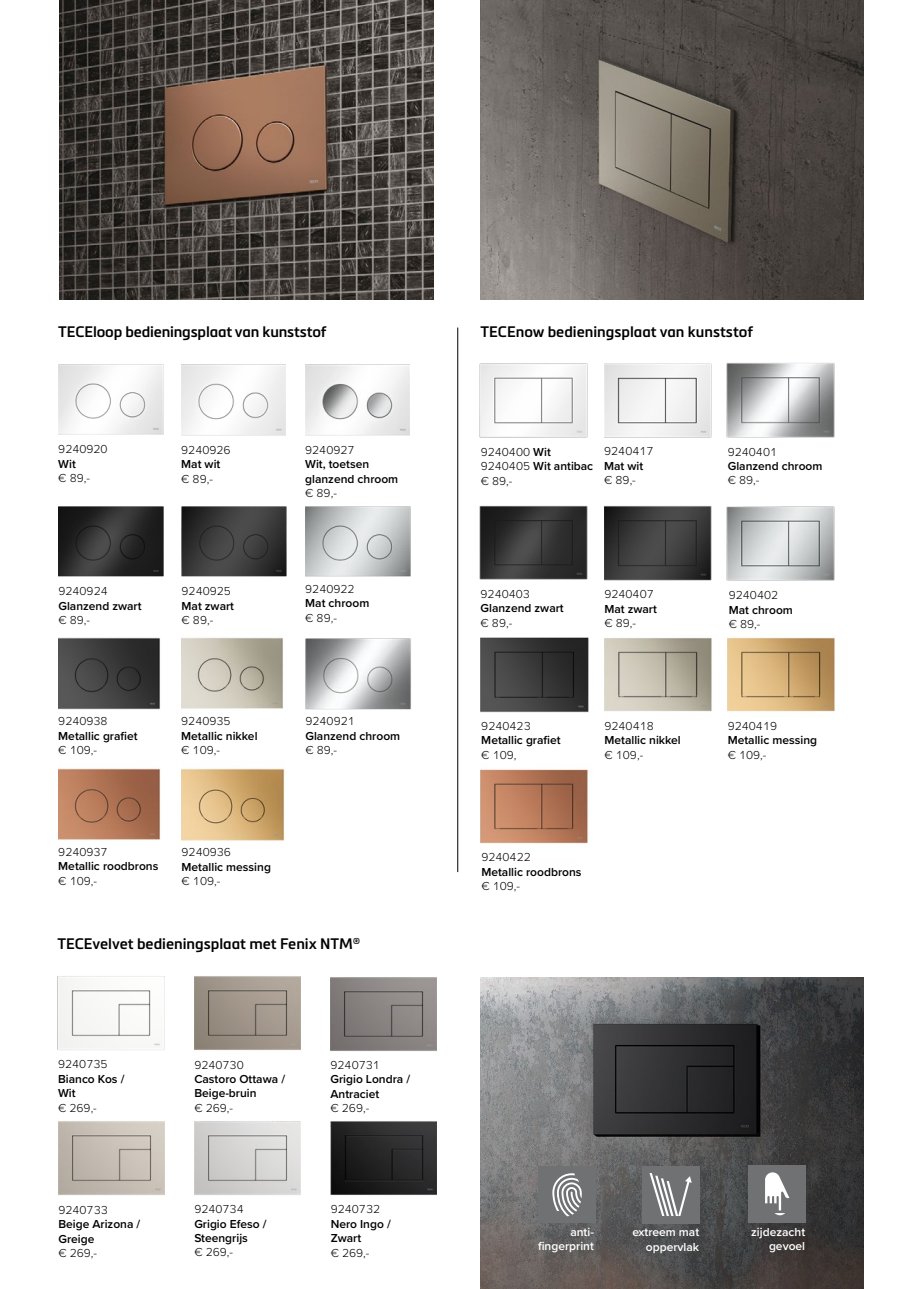
<style>
.page{position:relative;width:919px;height:1289px;background:#fff}
.page>*{position:absolute;margin:0;border:0;box-sizing:border-box;transform-origin:0 0}
.t1{font:600 15px "Metronic Pro";color:#000}
.t2{font:600 12px/14.4px "Proxima Nova";color:#000}
.t3{font:300 12px/14.4px "Proxima Nova";color:#000}
.t4{font:600 12px/14.4px "Proxima Nova";color:#fff;text-align:right}
.s1{font-weight:600}
</style>
<div class="page">
<img style="left:480px;top:977px;width:383px;height:311px">
<div style="left:538px;top:1166px;width:57px;height:56px;background:#707172"></div>
<svg style="left:552px;top:1173px;width:29px;height:43px"></svg>
<div style="left:642px;top:1165px;width:57px;height:58px;background:#707172"></div>
<svg style="left:649px;top:1173px;width:42px;height:42px"></svg>
<div style="left:748px;top:1165px;width:57px;height:57px;background:#707172"></div>
<svg style="left:765px;top:1172px;width:24px;height:43px"></svg>
<img style="left:330px;top:977px;width:106px;height:74px">
<img style="left:58px;top:1121px;width:107px;height:74px">
<img style="left:58px;top:976px;width:106px;height:74px">
<img style="left:480px;top:769px;width:109px;height:75px">
<img style="left:604px;top:637px;width:108px;height:75px">
<img style="left:727px;top:637px;width:109px;height:75px">
<img style="left:480px;top:637px;width:109px;height:76px">
<img style="left:181px;top:637px;width:102px;height:72px">
<img style="left:58px;top:637px;width:102px;height:73px">
<img style="left:306px;top:638px;width:105px;height:72px">
<img style="left:479px;top:505px;width:109px;height:75px">
<img style="left:479px;top:363px;width:109px;height:75px">
<img style="left:726px;top:363px;width:109px;height:75px">
<img style="left:604px;top:363px;width:108px;height:75px">
<img style="left:58px;top:768px;width:103px;height:72px">
<img style="left:480px;top:0;width:383px;height:300px">
<img style="left:59px;top:0;width:374px;height:300px">
<img style="left:305px;top:364px;width:104px;height:72px">
<img style="left:181px;top:364px;width:105px;height:72px">
<img style="left:58px;top:364px;width:106px;height:71px">
<img style="left:181px;top:506px;width:105px;height:71px">
<img style="left:58px;top:506px;width:106px;height:71px">
<img style="left:181px;top:768px;width:104px;height:73px">
<img style="left:305px;top:506px;width:106px;height:71px">
<hr style="left:457px;top:327px;width:1px;height:545px;background:#000">
<img style="left:604px;top:506px;width:108px;height:75px">
<img style="left:726px;top:506px;width:109px;height:75px">
<img style="left:194px;top:976px;width:106px;height:74px">
<img style="left:194px;top:1121px;width:106px;height:74px">
<img style="left:330px;top:1121px;width:107px;height:74px">
<p class="t1" style="left:58px;top:322px;width:270px">TECEloop bedieningsplaat van kunststof</p>
<p class="t3" style="left:58px;top:441px;width:51px">9240920</p>
<p class="t2" style="left:58px;top:456px;width:19px">Wit</p>
<p class="t3" style="left:58px;top:470px;width:33px">€ 89,-</p>
<p class="t3" style="left:181px;top:442px;width:51px">9240926</p>
<p class="t2" style="left:181px;top:456px;width:41px">Mat wit</p>
<p class="t3" style="left:181px;top:470px;width:33px">€ 89,-</p>
<p class="t3" style="left:305px;top:442px;width:51px">9240927</p>
<p class="t2" style="left:305px;top:457px;width:95px">Wit, toetsen glanzend chroom</p>
<p class="t3" style="left:305px;top:485px;width:33px">€ 89,-</p>
<p class="t3" style="left:58px;top:583px;width:51px">9240924</p>
<p class="t2" style="left:58px;top:598px;width:85px">Glanzend zwart</p>
<p class="t3" style="left:58px;top:612px;width:33px">€ 89,-</p>
<p class="t3" style="left:181px;top:583px;width:51px">9240925</p>
<p class="t2" style="left:181px;top:598px;width:54px">Mat zwart</p>
<p class="t3" style="left:181px;top:612px;width:33px">€ 89,-</p>
<p class="t3" style="left:305px;top:581px;width:51px">9240922</p>
<p class="t2" style="left:305px;top:596px;width:66px">Mat chroom</p>
<p class="t3" style="left:305px;top:610px;width:33px">€ 89,-</p>
<p class="t3" style="left:58px;top:713px;width:51px">9240938</p>
<p class="t2" style="left:58px;top:728px;width:81px">Metallic grafiet</p>
<p class="t3" style="left:58px;top:742px;width:40px">€ 109,-</p>
<p class="t3" style="left:181px;top:713px;width:51px">9240935</p>
<p class="t2" style="left:181px;top:728px;width:78px">Metallic nikkel</p>
<p class="t3" style="left:181px;top:742px;width:40px">€ 109,-</p>
<p class="t3" style="left:305px;top:713px;width:51px">9240921</p>
<p class="t2" style="left:305px;top:728px;width:96px">Glanzend chroom</p>
<p class="t3" style="left:305px;top:742px;width:33px">€ 89,-</p>
<p class="t3" style="left:58px;top:844px;width:51px">9240937</p>
<p class="t2" style="left:58px;top:858px;width:102px">Metallic roodbrons</p>
<p class="t3" style="left:58px;top:872px;width:40px">€ 109,-</p>
<p class="t3" style="left:181px;top:844px;width:51px">9240936</p>
<p class="t2" style="left:181px;top:859px;width:91px">Metallic messing</p>
<p class="t3" style="left:181px;top:873px;width:40px">€ 109,-</p>
<p class="t1" style="left:57px;top:934px;width:304px">TECEvelvet bedieningsplaat met Fenix NTM®</p>
<p class="t3" style="left:58px;top:1056px;width:51px">9240735</p>
<p class="t2" style="left:58px;top:1071px;width:68px">Bianco Kos /<br>Wit</p>
<p class="t3" style="left:58px;top:1099px;width:40px">€ 269,-</p>
<p class="t3" style="left:58px;top:1201px;width:51px">9240733</p>
<p class="t2" style="left:58px;top:1216px;width:83px">Beige Arizona /<br>Greige</p>
<p class="t3" style="left:58px;top:1245px;width:40px">€ 269,-</p>
<p class="t3" style="left:194px;top:1056px;width:51px">9240730</p>
<p class="t2" style="left:194px;top:1071px;width:92px">Castoro Ottawa /<br>Beige-bruin</p>
<p class="t3" style="left:194px;top:1099px;width:40px">€ 269,-</p>
<p class="t3" style="left:194px;top:1201px;width:51px">9240734</p>
<p class="t2" style="left:194px;top:1215px;width:74px">Grigio Efeso /<br>Steengrijs</p>
<p class="t3" style="left:194px;top:1244px;width:40px">€ 269,-</p>
<p class="t3" style="left:330px;top:1057px;width:51px">9240731</p>
<p class="t2" style="left:330px;top:1071px;width:81px">Grigio Londra /<br>Antraciet</p>
<p class="t3" style="left:330px;top:1100px;width:40px">€ 269,-</p>
<p class="t3" style="left:330px;top:1201px;width:51px">9240732</p>
<p class="t2" style="left:330px;top:1216px;width:62px">Nero Ingo /<br>Zwart</p>
<p class="t3" style="left:330px;top:1244px;width:40px">€ 269,-</p>
<p class="t1" style="left:480px;top:322px;width:274px">TECEnow bedieningsplaat van kunststof</p>
<p class="t3" style="left:604px;top:443px;width:51px">9240417</p>
<p class="t2" style="left:604px;top:458px;width:41px">Mat wit</p>
<p class="t3" style="left:604px;top:472px;width:33px">€ 89,-</p>
<p class="t3" style="left:480px;top:444px;width:114px">9240400 <span class="s1">Wit<br></span>9240405 <span class="s1">Wit antibac </span>€ 89,-</p>
<p class="t3" style="left:727px;top:443px;width:51px">9240401</p>
<p class="t2" style="left:727px;top:458px;width:96px">Glanzend chroom</p>
<p class="t3" style="left:727px;top:472px;width:33px">€ 89,-</p>
<p class="t3" style="left:480px;top:586px;width:51px">9240403</p>
<p class="t2" style="left:480px;top:600px;width:85px">Glanzend zwart</p>
<p class="t3" style="left:480px;top:615px;width:33px">€ 89,-</p>
<p class="t3" style="left:481px;top:717px;width:51px">9240423</p>
<p class="t2" style="left:481px;top:732px;width:81px">Metallic grafiet</p>
<p class="t3" style="left:481px;top:746px;width:37px">€ 109,</p>
<p class="t3" style="left:604px;top:586px;width:51px">9240407</p>
<p class="t2" style="left:604px;top:601px;width:54px">Mat zwart</p>
<p class="t3" style="left:604px;top:615px;width:33px">€ 89,-</p>
<p class="t3" style="left:604px;top:718px;width:51px">9240418</p>
<p class="t2" style="left:604px;top:732px;width:78px">Metallic nikkel</p>
<p class="t3" style="left:604px;top:746px;width:40px">€ 109,-</p>
<p class="t3" style="left:481px;top:849px;width:51px">9240422</p>
<p class="t2" style="left:481px;top:864px;width:102px">Metallic roodbrons</p>
<p class="t3" style="left:481px;top:878px;width:40px">€ 109,-</p>
<p class="t3" style="left:728px;top:587px;width:51px">9240402</p>
<p class="t2" style="left:728px;top:602px;width:66px">Mat chroom</p>
<p class="t3" style="left:728px;top:616px;width:33px">€ 89,-</p>
<p class="t3" style="left:727px;top:718px;width:51px">9240419</p>
<p class="t2" style="left:727px;top:732px;width:91px">Metallic messing</p>
<p class="t3" style="left:727px;top:746px;width:40px">€ 109,-</p>
<p class="t4" style="left:538px;top:1224px;width:57px">anti&shy;fingerprint</p>
<p class="t4" style="left:632px;top:1224px;width:68px">extreem mat oppervlak</p>
<p class="t4" style="left:751px;top:1223px;width:55px">zijdezacht gevoel</p>
</div>
